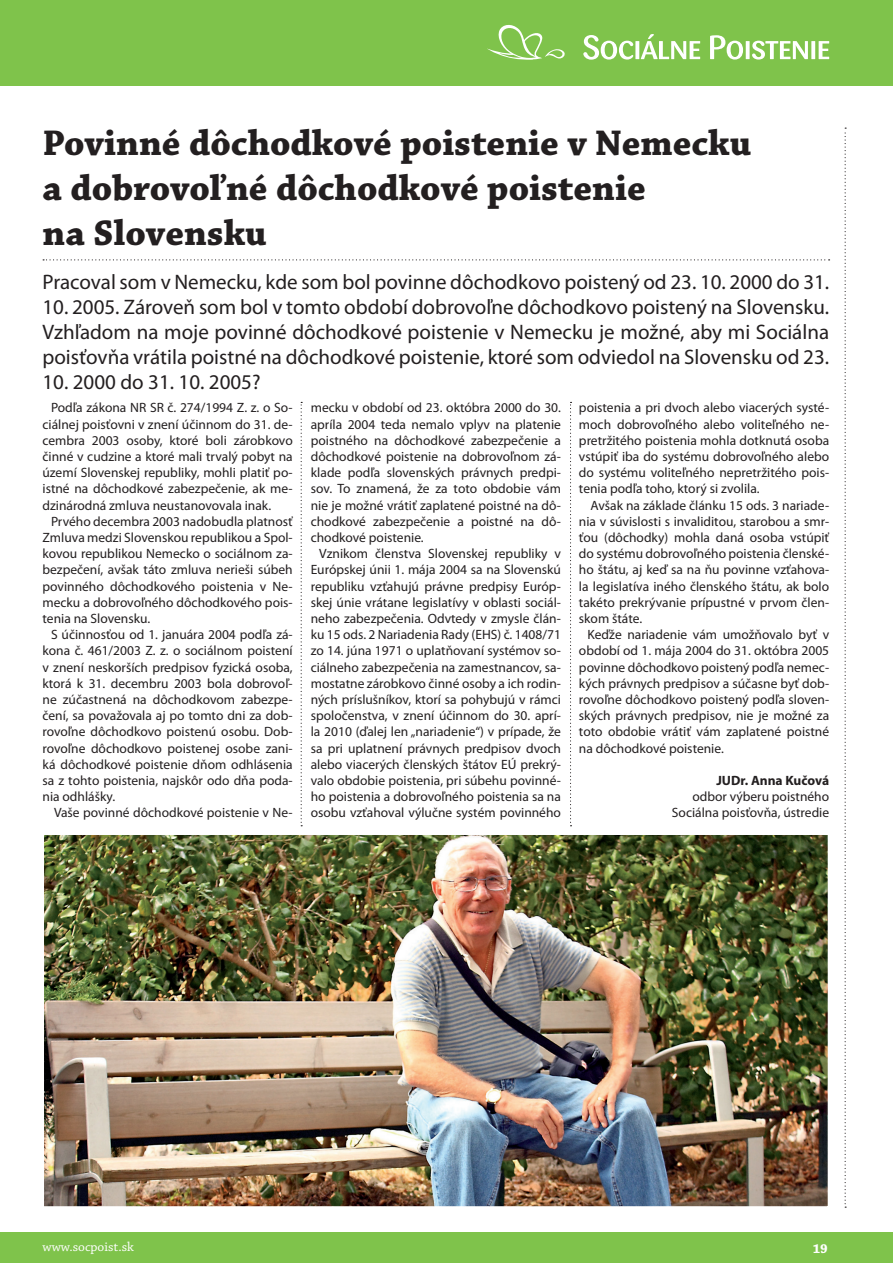
<style>
.page{position:relative;width:893px;height:1263px;background:#fff}
.page>*{position:absolute;margin:0;border:0;box-sizing:border-box;transform-origin:0 0}
.t1{font:700 37.5px/45px "Chaparral Pro";color:#231f20}
.t2{font:21px/25.2px "Myriad Pro";color:#231f20;text-align:justify}
.t3{font:13.5px/16.2px "Myriad Pro";color:#231f20;text-align:justify}
.t4{font:13.5px "Chaparral Pro";color:#fff}
.t5{font:700 13.5px "Myriad Pro";color:#231f20}
.t6{font:700 13.5px "Chaparral Pro";color:#fff}
</style>
<div class="page">
<div style="left:0;top:1233px;width:893px;height:30px;background:#7fc34b"></div>
<div style="left:0;top:0;width:893px;height:85px;background:#7fc34b"></div>
<svg style="left:583px;top:35px;width:50px;height:25px"></svg>
<svg style="left:635px;top:41px;width:4px;height:18px"></svg>
<svg style="left:641px;top:34px;width:59px;height:25px"></svg>
<svg style="left:710px;top:35px;width:33px;height:25px"></svg>
<svg style="left:746px;top:41px;width:4px;height:18px"></svg>
<svg style="left:752px;top:41px;width:56px;height:19px"></svg>
<svg style="left:811px;top:41px;width:4px;height:18px"></svg>
<svg style="left:819px;top:41px;width:10px;height:18px"></svg>
<svg style="left:487px;top:25px;width:78px;height:35px"></svg>
<svg style="left:845px;top:128px;width:1px;height:1080px"></svg>
<svg style="left:43px;top:259px;width:787px;height:1px"></svg>
<svg style="left:301px;top:402px;width:1px;height:424px"></svg>
<svg style="left:570px;top:402px;width:1px;height:424px"></svg>
<img style="left:46px;top:836px;width:780px;height:369px">
<div style="left:43px;top:833px;width:786px;height:375px;border:2px solid #fff"></div>
<h1 class="t1" style="left:43px;top:124px;width:710px">Povinné dôchodkové poistenie v Nemecku a dobrovoľné dôchodkové poistenie<br>na Slovensku</h1>
<h2 class="t2" style="left:43px;top:271px;width:788px">Pracoval som v Nemecku, kde som bol povinne dôchodkovo poistený od 23. 10. 2000 do 31.</h2>
<p class="t2" style="left:43px;top:296px;width:788px">10. 2005. Zároveň som bol v tomto období dobrovoľne dôchodkovo poistený na Slovensku.<br>Vzhľadom na moje povinné dôchodkové poistenie v Nemecku je možné, aby mi Sociálna poisťovňa vrátila poistné na dôchodkové poistenie, ktoré som odviedol na Slovensku od 23.</p>
<h2 class="t2" style="left:43px;top:371px;width:220px">10. 2000 do 31. 10. 2005?</h2>
<p class="t3" style="left:43px;top:401px;width:252px;text-indent:9px">Podľa zákona NR SR č. 274/1994 Z. z. o So&shy;ciálnej poisťovni v znení účinnom do 31. de&shy;cembra 2003 osoby, ktoré boli zárobkovo činné v cudzine a ktoré mali trvalý pobyt na území Slovenskej republiky, mohli platiť po&shy;istné na dôchodkové zabezpečenie, ak me&shy;dzinárodná zmluva neustanovovala inak.</p>
<p class="t3" style="left:43px;top:514px;width:252px;text-indent:9px">Prvého decembra 2003 nadobudla platnosť Zmluva medzi Slovenskou republikou a Spol&shy;kovou republikou Nemecko o sociálnom za&shy;bezpečení, avšak táto zmluva nerieši súbeh povinného dôchodkového poistenia v Ne&shy;mecku a dobrovoľného dôchodkového pois&shy;tenia na Slovensku.</p>
<p class="t3" style="left:43px;top:627px;width:252px;text-indent:9px">S účinnosťou od 1. januára 2004 podľa zá&shy;kona č. 461/2003 Z. z. o sociálnom poistení v znení neskorších predpisov fyzická osoba, ktorá k 31. decembru 2003 bola dobrovoľ&shy;ne zúčastnená na dôchodkovom zabezpe&shy;čení, sa považovala aj po tomto dni za dob&shy;rovoľne dôchodkovo poistenú osobu. Dob&shy;rovoľne dôchodkovo poistenej osobe zani&shy;ká dôchodkové poistenie dňom odhlásenia sa z tohto poistenia, najskôr odo dňa poda&shy;nia odhlášky.</p>
<p class="t3" style="left:54px;top:806px;width:240px">Vaše povinné dôchodkové poistenie v Ne-</p>
<p class="t3" style="left:311px;top:401px;width:252px">mecku v období od 23. októbra 2000 do 30. apríla 2004 teda nemalo vplyv na platenie poistného na dôchodkové zabezpečenie a dôchodkové poistenie na dobrovoľnom zá&shy;klade podľa slovenských právnych predpi&shy;sov. To znamená, že za toto obdobie vám nie je možné vrátiť zaplatené poistné na dô&shy;chodkové zabezpečenie a poistné na dô&shy;chodkové poistenie.</p>
<p class="t3" style="left:311px;top:546px;width:252px;text-indent:9px">Vznikom členstva Slovenskej republiky v Európskej únii 1. mája 2004 sa na Slovenskú republiku vzťahujú právne predpisy Európ&shy;skej únie vrátane legislatívy v oblasti sociál&shy;neho zabezpečenia. Odvtedy v zmysle člán&shy;ku 15 ods. 2 Nariadenia Rady (EHS) č. 1408/71 zo 14. júna 1971 o uplatňovaní systémov so&shy;ciálneho zabezpečenia na zamestnancov, sa&shy;mostatne zárobkovo činné osoby a ich rodin&shy;ných príslušníkov, ktorí sa pohybujú v rámci spoločenstva, v znení účinnom do 30. aprí&shy;la 2010 (ďalej len „nariadenie“) v prípade, že sa pri uplatnení právnych predpisov dvoch alebo viacerých členských štátov EÚ prekrý&shy;valo obdobie poistenia, pri súbehu povinné&shy;ho poistenia a dobrovoľného poistenia sa na osobu vzťahoval výlučne systém povinného</p>
<p class="t3" style="left:579px;top:401px;width:252px">poistenia a pri dvoch alebo viacerých systé&shy;moch dobrovoľného alebo voliteľného ne&shy;pretržitého poistenia mohla dotknutá osoba vstúpiť iba do systému dobrovoľného alebo do systému voliteľného nepretržitého pois&shy;tenia podľa toho, ktorý si zvolila.</p>
<p class="t3" style="left:579px;top:498px;width:252px;text-indent:12px">Avšak na základe článku 15 ods. 3 nariade&shy;nia v súvislosti s invaliditou, starobou a smr&shy;ťou (dôchodky) mohla daná osoba vstúpiť do systému dobrovoľného poistenia členské&shy;ho štátu, aj keď sa na ňu povinne vzťahova&shy;la legislatíva iného členského štátu, ak bolo takéto prekrývanie prípustné v prvom člen&shy;skom štáte.</p>
<p class="t3" style="left:579px;top:627px;width:252px;text-indent:9px">Keďže nariadenie vám umožňovalo byť v období od 1. mája 2004 do 31. októbra 2005 povinne dôchodkovo poistený podľa nemec&shy;kých právnych predpisov a súčasne byť dob&shy;rovoľne dôchodkovo poistený podľa sloven&shy;ských právnych predpisov, nie je možné za toto obdobie vrátiť vám zaplatené poistné na dôchodkové poistenie.</p>
<p class="t5" style="left:716px;top:775px;width:114px">JUDr. Anna Kučová</p>
<p class="t3" style="left:672px;top:789px;width:159px;text-align:right">odbor výberu poistného<br>Sociálna poisťovňa, ústredie</p>
<p class="t4" style="left:43px;top:1241px;width:93px">www.socpoist.sk</p>
<p class="t6" style="left:813px;top:1243px;width:17px">19</p>
</div>
